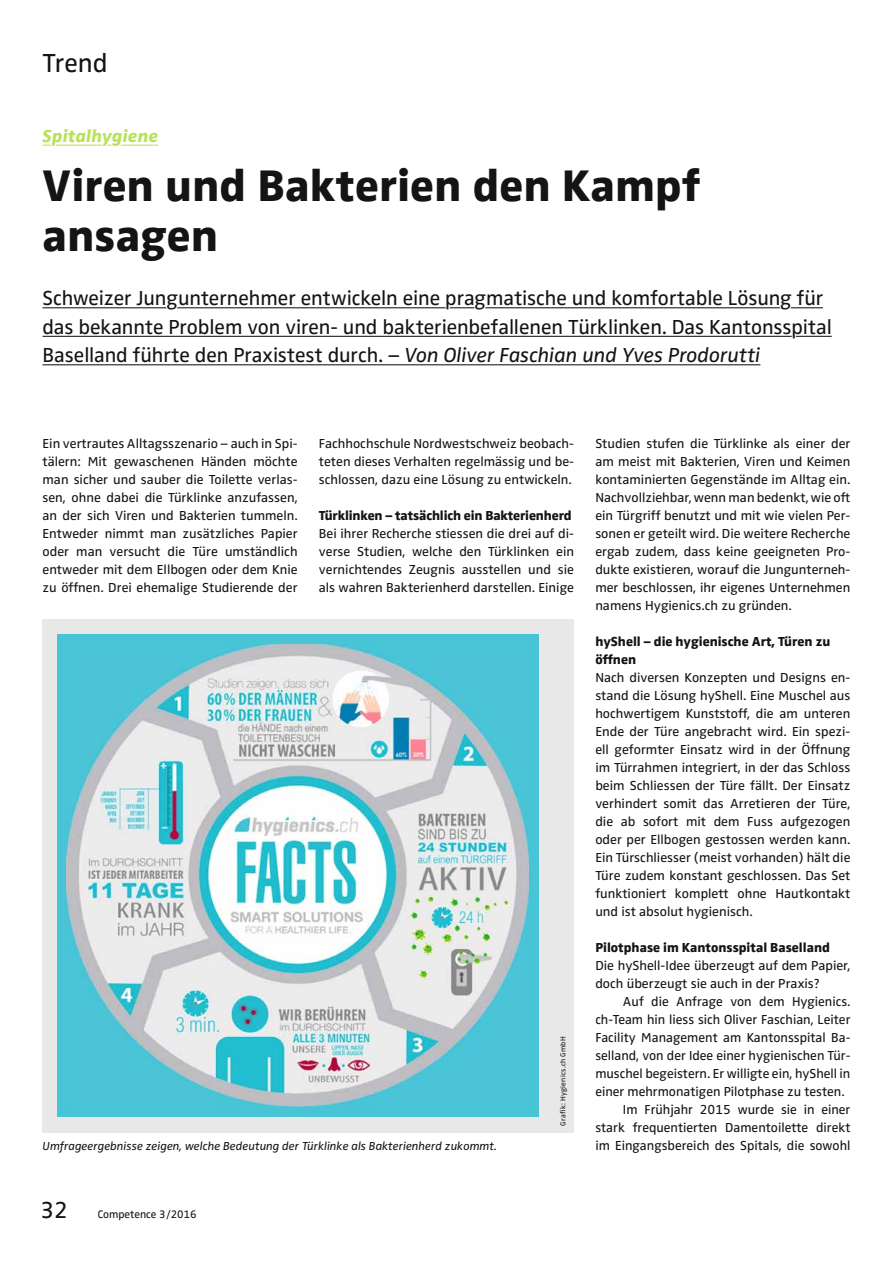
<style>
.page{position:relative;width:893px;height:1263px;background:#fff}
.page>*{position:absolute;margin:0;border:0;box-sizing:border-box;transform-origin:0 0}
.t1{font:800 45.75px/50.2px "Zwo Pro";color:#131413}
.t2{font:27px "Zwo Pro";color:#131413}
.t3{font:21px/28.5px "Zwo Pro";letter-spacing:-.005em;color:#131413}
.t4{font:italic 800 18px "Zwo Pro";letter-spacing:.01em;color:#bae15c}
.t5{font:13.5px/18px "Zwo Pro";color:#131413;text-align:justify}
.t6{font:800 13.5px/18px "Zwo Pro";color:#131413}
.t7{font:italic 12px "Zwo Pro";color:#131413}
.t8{font:11.25px "Zwo Pro";color:#131413}
.t9{font:7.5px "Zwo Pro";letter-spacing:.035em;color:#131413}
.s1{font-style:italic}
.s2{font-size:24px}
</style>
<div class="page">
<svg style="left:42px;top:144px;width:117px;height:2px"></svg>
<svg style="left:42px;top:307px;width:790px;height:59px"></svg>
<div style="left:43px;top:619px;width:531px;height:513px;background:#e8e8e8"></div>
<div style="left:57px;top:634px;width:481px;height:483px;background:#48c4d7"></div>
<img style="left:67px;top:644px;width:461px;height:462px">
<h2 class="t2" style="left:43px;top:53px;width:67px">Trend</h2>
<h3 class="t4" style="left:43px;top:129px;width:117px">Spitalhygiene</h3>
<h1 class="t1" style="left:43px;top:165px;width:659px">Viren und Bakterien den Kampf ansagen</h1>
<p class="t3" style="left:43px;top:286px;width:791px">Schweizer Jungunternehmer entwickeln eine pragmatische und komfortable Lösung für das bekannte Problem von viren- und bakterienbefallenen Türklinken. Das Kantonsspital<br>Baselland führte den Praxistest durch. – <span class="s1">Von Oliver Faschian und Yves Prodorutti</span></p>
<p class="t5" style="left:43px;top:436px;width:257px">Ein vertrautes Alltagsszenario – auch in Spi&shy;tälern: Mit gewaschenen Händen möchte man sicher und sauber die Toilette verlas&shy;sen, ohne dabei die Türklinke anzufassen, an der sich Viren und Bakterien tummeln.<br>Entweder nimmt man zusätzliches Papier oder man versucht die Türe umständlich entweder mit dem Ellbogen oder dem Knie zu öffnen. Drei ehemalige Studierende der</p>
<p class="t5" style="left:319px;top:436px;width:257px">Fachhochschule Nordwestschweiz beobach&shy;teten dieses Verhalten regelmässig und be&shy;schlossen, dazu eine Lösung zu entwickeln.</p>
<p class="t6" style="left:319px;top:508px;width:254px">Türklinken – tatsächlich ein Bakterienherd</p>
<p class="t5" style="left:319px;top:526px;width:257px">Bei ihrer Recherche stiessen die drei auf di&shy;verse Studien, welche den Türklinken ein vernichtendes Zeugnis ausstellen und sie als wahren Bakterienherd darstellen. Einige</p>
<p class="t7" style="left:43px;top:1142px;width:456px">Umfrageergebnisse zeigen, welche Bedeutung der Türklinke als Bakterienherd zukommt.</p>
<p class="t8" style="left:40px;top:1210px;width:158px"><span class="s2">32</span> Competence 3/2016</p>
<p class="t9" style="left:560px;top:1126px;width:91px;rotate:-90deg">Grafik: Hygienics.ch GmbH</p>
<p class="t5" style="left:595px;top:436px;width:257px">Studien stufen die Türklinke als einer der am meist mit Bakterien, Viren und Keimen kontaminierten Gegenstände im Alltag ein.<br>Nachvollziehbar, wenn man bedenkt, wie oft ein Türgriff benutzt und mit wie vielen Per&shy;sonen er geteilt wird. Die weitere Recherche ergab zudem, dass keine geeigneten Pro&shy;dukte existieren, worauf die Jungunterneh&shy;mer beschlossen, ihr eigenes Unternehmen namens Hygienics.ch zu gründen.</p>
<p class="t6" style="left:595px;top:634px;width:236px">hyShell – die hygienische Art, Türen zu öffnen</p>
<p class="t5" style="left:595px;top:670px;width:257px">Nach diversen Konzepten und Designs en&shy;stand die Lösung hyShell. Eine Muschel aus hochwertigem Kunststoff, die am unteren Ende der Türe angebracht wird. Ein spezi&shy;ell geformter Einsatz wird in der Öffnung im Türrahmen integriert, in der das Schloss beim Schliessen der Türe fällt. Der Einsatz verhindert somit das Arretieren der Türe, die ab sofort mit dem Fuss aufgezogen oder per Ellbogen gestossen werden kann.<br>Ein Türschliesser (meist vorhanden) hält die Türe zudem konstant geschlossen. Das Set funktioniert komplett ohne Hautkontakt und ist absolut hygienisch.</p>
<p class="t6" style="left:595px;top:940px;width:236px">Pilotphase im Kantonsspital Baselland</p>
<p class="t5" style="left:595px;top:958px;width:257px">Die hyShell-Idee überzeugt auf dem Papier, doch überzeugt sie auch in der Praxis?</p>
<p class="t5" style="left:623px;top:994px;width:229px">Auf die Anfrage von dem Hygienics.</p>
<p class="t5" style="left:595px;top:1012px;width:257px">ch-Team hin liess sich Oliver Faschian, Leiter</p>
<p class="t5" style="left:595px;top:1030px;width:257px">Facility Management am Kantonsspital Ba-</p>
<p class="t5" style="left:595px;top:1048px;width:257px">selland, von der Idee einer hygienischen Tür-</p>
<p class="t5" style="left:595px;top:1066px;width:257px">muschel begeistern. Er willigte ein, hyShell in</p>
<p class="t5" style="left:595px;top:1084px;width:251px">einer mehrmonatigen Pilotphase zu testen.</p>
<p class="t5" style="left:623px;top:1102px;width:229px">Im Frühjahr 2015 wurde sie in einer</p>
<p class="t5" style="left:595px;top:1120px;width:257px">stark frequentierten Damentoilette direkt</p>
<p class="t5" style="left:595px;top:1138px;width:257px">im Eingangsbereich des Spitals, die sowohl</p>
</div>
